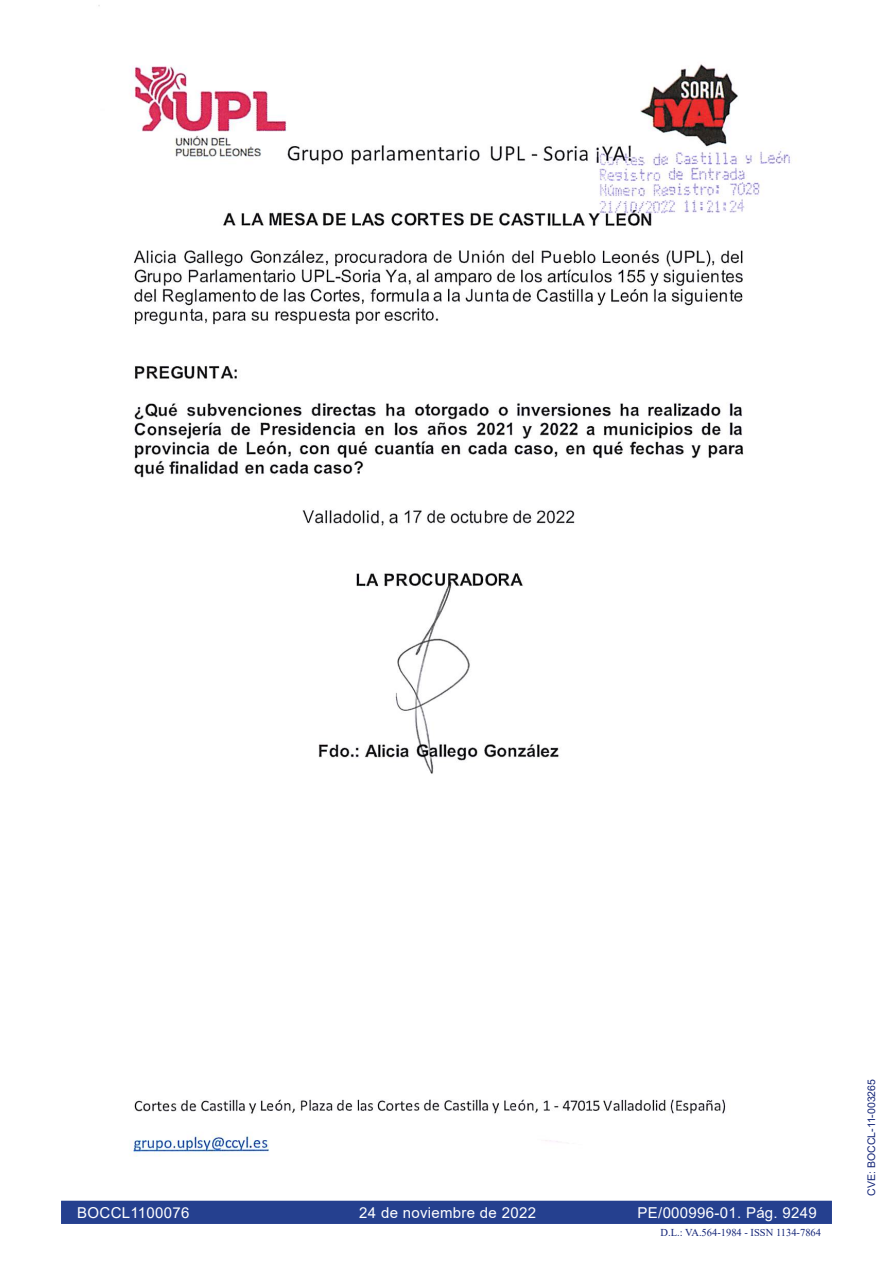
<style>
.page{position:relative;width:893px;height:1263px;background:#fff}
.page>*{position:absolute;margin:0;border:0;box-sizing:border-box;transform-origin:0 0}
.E_CVE{font:15px "Arial";letter-spacing:.02em;color:#fff}
.t1{font:10.5px "Times New Roman";color:#132477}
.t2{font:10.5px "Arial";color:#132477}
</style>
<div class="page">
<div style="left:60px;top:1200px;width:773px;height:25px;background:#25408f"></div>
<div style="left:60px;top:1199px;width:773px;height:26px;border:2px solid #fff"></div>
<img style="left:60px;top:5px;width:773px;height:1195px">
<p class="E_CVE" style="left:77px;top:1202px;width:114px">BOCCL1100076</p>
<p class="E_CVE" style="left:359px;top:1202px;width:178px">24 de noviembre de 2022</p>
<p class="E_CVE" style="left:638px;top:1202px;width:181px">PE/000996-01. Pág. 9249</p>
<p class="t1" style="left:661px;top:1225px;width:162px">D.L.: VA.564-1984 - ISSN 1134-7864</p>
<p class="t2" style="left:864px;top:1195px;width:118px;rotate:-90deg">CVE: BOCCL-11-003265</p>
</div>
